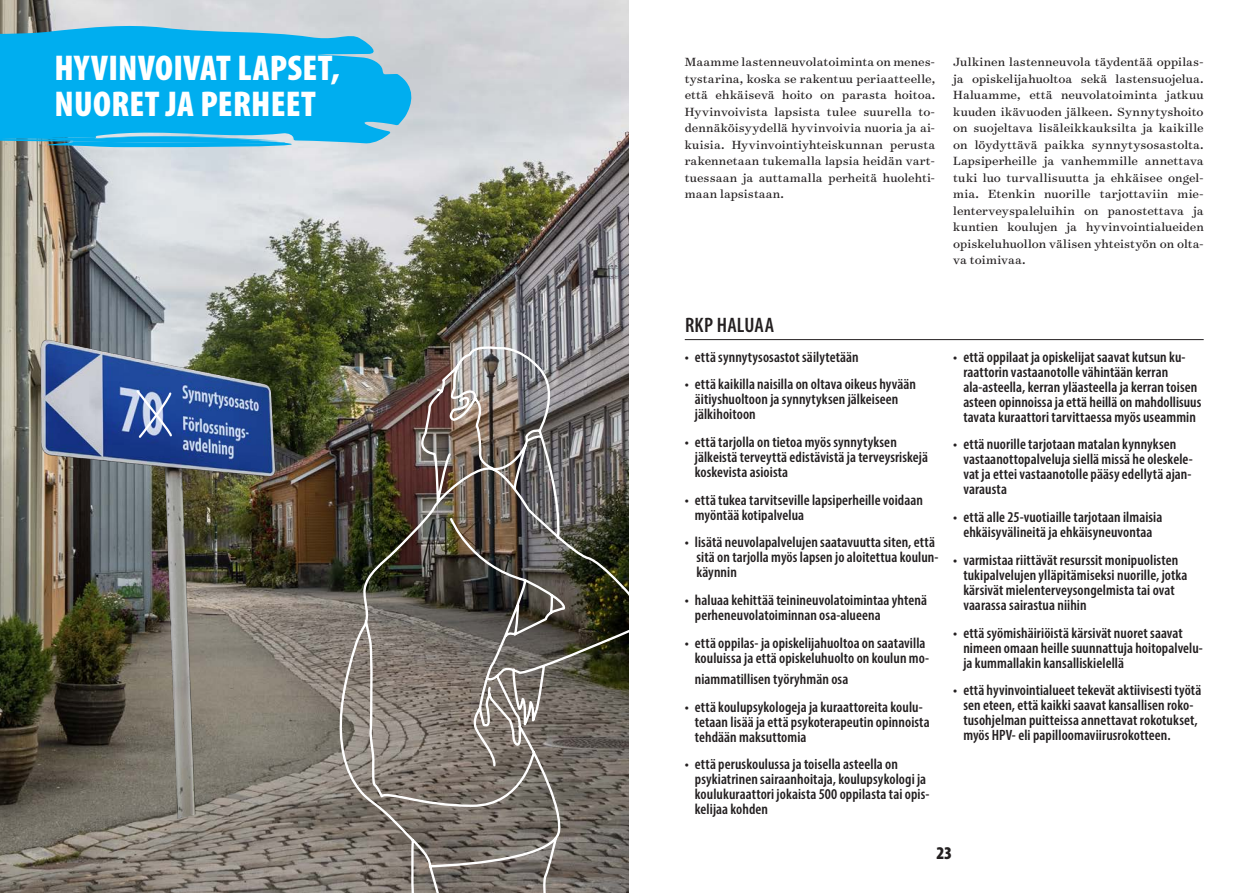
<style>
.page{position:relative;width:1259px;height:893px;background:#fff}
.page>*{position:absolute;margin:0;border:0;box-sizing:border-box;transform-origin:0 0}
.t1{font:900 condensed 36px "Myriad Pro";letter-spacing:.01em;color:#fff}
.VI_VILL{font:600 condensed 21px "Myriad Pro";letter-spacing:.01em;color:#231f20}
.t2{font:900 condensed 18px "Myriad Pro";color:#231f20}
.VI_VILL-2{font:600 condensed 15px/15px "Myriad Pro";letter-spacing:.005em;color:#231f20}
.t3{font:13.5px/16.5px "Surveyor Text";letter-spacing:.005em;color:#231f20;text-align:justify}
</style>
<div class="page">
<img style="left:0;top:0;width:629px;height:893px">
<img style="left:335px;top:342px;width:294px;height:551px">
<img style="left:21px;top:319px;width:302px;height:539px">
<svg style="left:135px;top:389px;width:39px;height:50px;background:#6882ba"></svg>
<hr style="left:685px;top:339px;width:518px;height:1px;background:#231f20">
<svg style="left:0;top:24px;width:416px;height:119px;background:#1bb2ea"></svg>
<svg style="left:295px;top:54px;width:21px;height:1px"></svg>
<svg style="left:0;top:134px;width:303px;height:13px;background:#41b5e0"></svg>
<p class="t1" style="left:54px;top:45px;width:287px">HYVINVOIVAT LAPSET,</p>
<p class="t1" style="left:54px;top:81px;width:263px">NUORET JA PERHEET</p>
<p class="t3" style="left:685px;top:53px;width:252px">Maamme lastenneuvolatoiminta on menes&shy;tystarina, koska se rakentuu periaatteelle, että ehkäisevä hoito on parasta hoitoa.<br>Hyvinvoivista lapsista tulee suurella to&shy;dennäköisyydellä hyvinvoivia nuoria ja ai&shy;kuisia. Hyvinvointiyhteiskunnan perusta rakennetaan tukemalla lapsia heidän vart&shy;tuessaan ja auttamalla perheitä huolehti&shy;maan lapsistaan.</p>
<p class="t3" style="left:953px;top:53px;width:252px">Julkinen lastenneuvola täydentää oppilas&shy;ja opiskelijahuoltoa sekä lastensuojelua.<br>Haluamme, että neuvolatoiminta jatkuu kuuden ikävuoden jälkeen. Synnytyshoito on suojeltava lisäleikkauksilta ja kaikille on löydyttävä paikka synnytysosastolta.<br>Lapsiperheille ja vanhemmille annettava tuki luo turvallisuutta ja ehkäisee ongel&shy;mia. Etenkin nuorille tarjottaviin mie&shy;lenterveyspaleluihin on panostettava ja kuntien koulujen ja hyvinvointialueiden opiskeluhuollon välisen yhteistyön on olta&shy;va toimivaa.</p>
<p class="VI_VILL" style="left:685px;top:312px;width:91px">RKP HALUAA</p>
<p class="VI_VILL-2" style="left:685px;top:349px;width:175px">• että synnytysosastot säilytetään</p>
<p class="VI_VILL-2" style="left:695px;top:377px;width:223px;text-indent:-10px">• että kaikilla naisilla on oltava oikeus hyvään äitiyshuoltoon ja synnytyksen jälkeiseen jälkihoitoon</p>
<p class="VI_VILL-2" style="left:695px;top:434px;width:235px;text-indent:-10px">• että tarjolla on tietoa myös synnytyksen jälkeistä terveyttä edistävistä ja terveysriskejä koskevista asioista</p>
<p class="VI_VILL-2" style="left:695px;top:492px;width:229px;text-indent:-10px">• että tukea tarvitseville lapsiperheille voidaan myöntää kotipalvelua</p>
<p class="VI_VILL-2" style="left:696px;top:535px;width:243px;text-indent:-12px">• lisätä neuvolapalvelujen saatavuutta siten, että sitä on tarjolla myös lapsen jo aloitettua koulun&shy;käynnin</p>
<p class="VI_VILL-2" style="left:695px;top:592px;width:234px;text-indent:-10px">• haluaa kehittää teinineuvolatoimintaa yhtenä perheneuvolatoiminnan osa-alueena</p>
<p class="VI_VILL-2" style="left:685px;top:635px;width:246px;text-align:right">• että oppilas- ja opiskelijahuoltoa on saatavilla kouluissa ja että opiskeluhuolto on koulun mo-</p>
<p class="VI_VILL-2" style="left:695px;top:671px;width:155px">niammatillisen työryhmän osa</p>
<p class="VI_VILL-2" style="left:695px;top:699px;width:236px;text-indent:-10px">• että koulupsykologeja ja kuraattoreita koulu&shy;tetaan lisää ja että psykoterapeutin opinnoista tehdään maksuttomia</p>
<p class="VI_VILL-2" style="left:695px;top:757px;width:236px;text-indent:-10px">• että peruskoulussa ja toisella asteella on psykiatrinen sairaanhoitaja, koulupsykologi ja koulukuraattori jokaista 500 oppilasta tai opis&shy;kelijaa kohden</p>
<p class="VI_VILL-2" style="left:963px;top:349px;width:239px;text-indent:-10px">• että oppilaat ja opiskelijat saavat kutsun ku&shy;raattorin vastaanotolle vähintään kerran ala-asteella, kerran yläasteella ja kerran toisen asteen opinnoissa ja että heillä on mahdollisuus tavata kuraattori tarvittaessa myös useammin</p>
<p class="VI_VILL-2" style="left:963px;top:437px;width:231px;text-indent:-10px">• että nuorille tarjotaan matalan kynnyksen vastaanottopalveluja siellä missä he oleskele&shy;vat ja ettei vastaanotolle pääsy edellytä ajan&shy;varausta</p>
<p class="VI_VILL-2" style="left:953px;top:509px;width:211px;text-align:center">• että alle 25-vuotiaille tarjotaan ilmaisia ehkäisyvälineitä ja ehkäisyneuvontaa</p>
<p class="VI_VILL-2" style="left:963px;top:552px;width:225px;text-indent:-10px">• varmistaa riittävät resurssit monipuolisten tukipalvelujen ylläpitämiseksi nuorille, jotka kärsivät mielenterveysongelmista tai ovat vaarassa sairastua niihin</p>
<p class="VI_VILL-2" style="left:963px;top:625px;width:241px;text-indent:-10px">• että syömishäiriöistä kärsivät nuoret saavat nimeen omaan heille suunnattuja hoitopalvelu&shy;ja kummallakin kansalliskielellä</p>
<p class="VI_VILL-2" style="left:963px;top:683px;width:239px;text-indent:-10px">• että hyvinvointialueet tekevät aktiivisesti työtä sen eteen, että kaikki saavat kansallisen roko&shy;tusohjelman puitteissa annettavat rokotukset, myös HPV- eli papilloomaviirusrokotteen.</p>
<p class="t2" style="left:936px;top:841px;width:17px">23</p>
</div>
